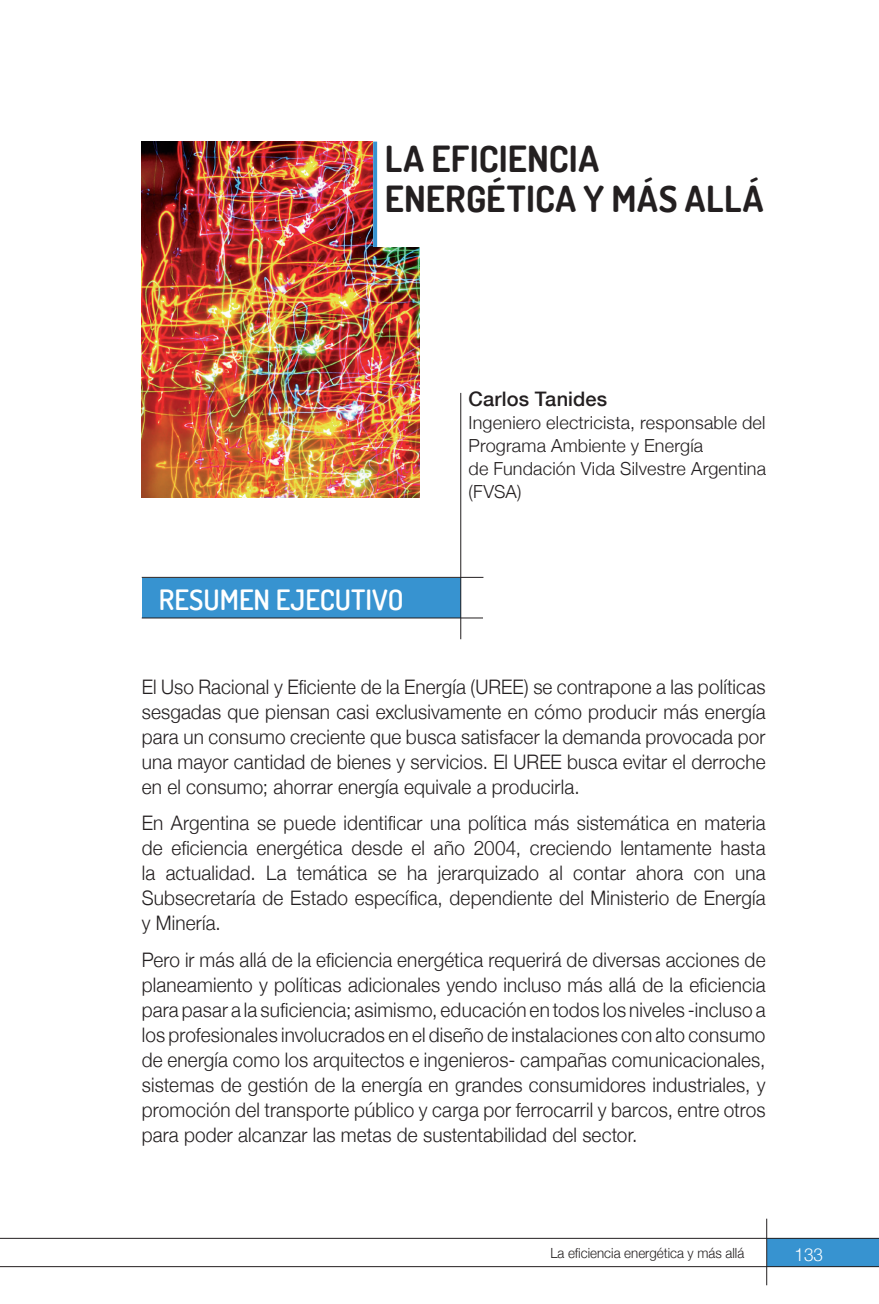
<style>
.page{position:relative;width:879px;height:1304px;background:#fff}
.page>*{position:absolute;margin:0;border:0;box-sizing:border-box;transform-origin:0 0}
.t1{font:700 36px/40px "Dosis";letter-spacing:.01em;color:#231f20}
.t2{font:600 28px "Dosis";color:#fff}
.t3{font:300 20px/25px "Helvetica Neue";letter-spacing:.01em;color:#231f20;text-align:justify;scale:.95 1}
.t4{font:500 20px "Helvetica Neue";letter-spacing:.005em;color:#231f20}
.t5{font:300 18px/23px "Helvetica Neue";letter-spacing:.01em;color:#231f20}
.t6{font:300 18px "Helvetica Neue";color:#fff;scale:.95 1}
.t7{font:300 14px "Helvetica Neue";color:#231f20;scale:.95 1}
</style>
<div class="page">
<div style="left:767px;top:1238px;width:112px;height:29px;background:#3793d0"></div>
<hr style="left:766px;top:1219px;width:1px;height:66px;background:#231f20">
<hr style="left:0;top:1266px;width:879px;height:1px;background:#231f20">
<hr style="left:0;top:1238px;width:879px;height:1px;background:#231f20">
<img style="left:142px;top:142px;width:278px;height:355px">
<div style="left:142px;top:578px;width:319px;height:39px;background:#3793d0"></div>
<hr style="left:142px;top:617px;width:341px;height:1px;background:#231f20">
<hr style="left:142px;top:577px;width:341px;height:1px;background:#231f20">
<hr style="left:460px;top:393px;width:1px;height:246px;background:#231f20">
<div style="left:373px;top:135px;width:392px;height:112px;background:#fff"></div>
<svg style="left:373px;top:142px;width:4px;height:105px"></svg>
<h1 class="t1" style="left:385px;top:138px;width:380px">LA EFICIENCIA<br>ENERGÉTICA Y MÁS ALLÁ</h1>
<h2 class="t2" style="left:159px;top:581px;width:246px">RESUMEN EJECUTIVO</h2>
<p class="t4" style="left:468px;top:386px;width:140px">Carlos Tanides</p>
<p class="t5" style="left:468px;top:410px;width:299px">Ingeniero electricista, responsable del<br>Programa Ambiente y Energía<br>de Fundación Vida Silvestre Argentina (FVSA)</p>
<p class="t3" style="left:142px;top:674px;width:658px">El Uso Racional y Eficiente de la Energía (UREE) se contrapone a las políticas sesgadas que piensan casi exclusivamente en cómo producir más energía para un consumo creciente que busca satisfacer la demanda provocada por una mayor cantidad de bienes y servicios. El UREE busca evitar el derroche en el consumo; ahorrar energía equivale a producirla.</p>
<p class="t3" style="left:142px;top:810px;width:658px">En Argentina se puede identificar una política más sistemática en materia de eficiencia energética desde el año 2004, creciendo lentamente hasta la actualidad. La temática se ha jerarquizado al contar ahora con una Subsecretaría de Estado específica, dependiente del Ministerio de Energía y Minería.</p>
<p class="t3" style="left:142px;top:947px;width:658px">Pero ir más allá de la eficiencia energética requerirá de diversas acciones de planeamiento y políticas adicionales yendo incluso más allá de la eficiencia para pasar a la suficiencia; asimismo, educación en todos los niveles -incluso a los profesionales involucrados en el diseño de instalaciones con alto consumo de energía como los arquitectos e ingenieros- campañas comunicacionales, sistemas de gestión de la energía en grandes consumidores industriales, y promoción del transporte público y carga por ferrocarril y barcos, entre otros para poder alcanzar las metas de sustentabilidad del sector.</p>
<p class="t7" style="left:550px;top:1244px;width:206px">La eficiencia energética y más allá</p>
<p class="t6" style="left:794px;top:1243px;width:32px">133</p>
</div>
